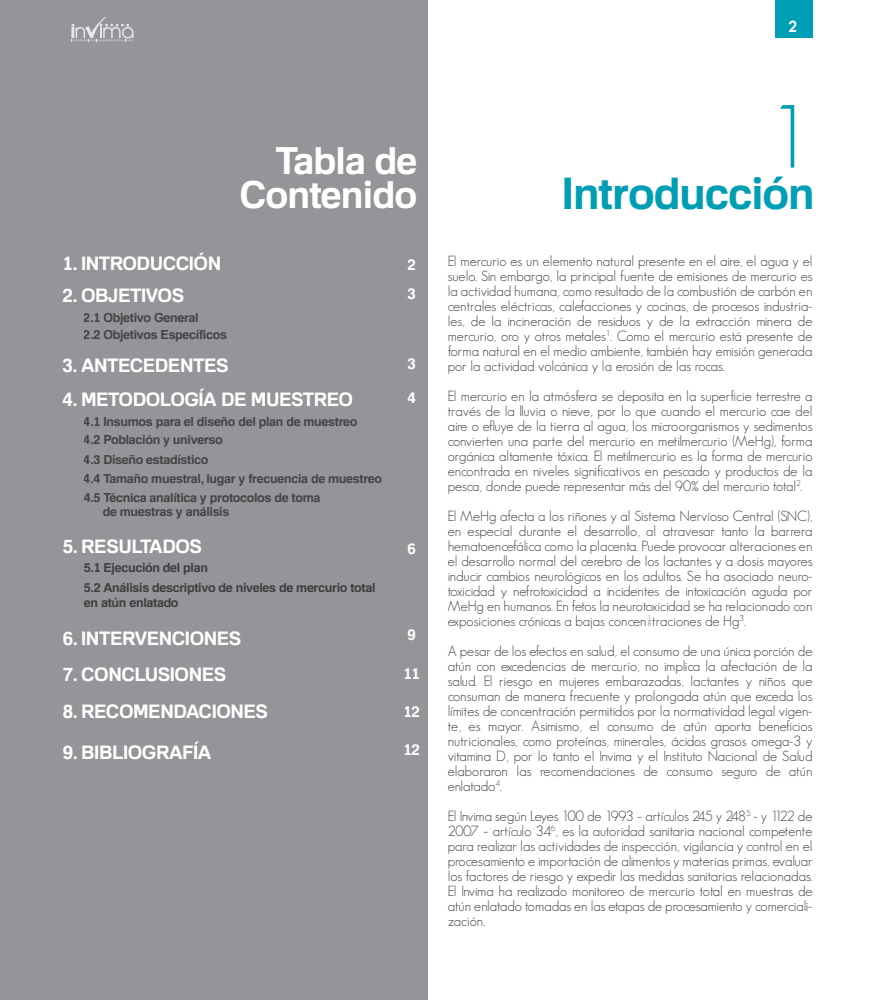
<style>
.page{position:relative;width:875px;height:1000px;background:#fff}
.page>*{position:absolute;margin:0;border:0;box-sizing:border-box;transform-origin:0 0}
.t1{font:300 87.5px "Geosans";color:#009eb4}
.t2{font:700 43.75px "Familiar Pro";letter-spacing:-.025em;color:#009eb4}
.t3{font:700 37.5px/33.8px "Familiar Pro";letter-spacing:-.025em;color:#fff;text-align:right}
.t4{font:700 18.75px "Familiar Pro";letter-spacing:-.025em;color:#fff}
.t5{font:700 16.12px "Quantify";color:#fff}
.t6{font:700 15px "Familiar Pro";color:#fff}
.t7{font:300 14.38px/15px "Geosans";color:#3e3e3f;text-align:justify}
.t8{font:700 12.5px/19.1px "Familiar Pro";letter-spacing:-.025em;color:#231f20}
.t9{font:700 12.5px/19.8px "Familiar Pro";letter-spacing:-.025em;color:#3e3e3f}
</style>
<div class="page">
<div style="left:0;top:0;width:427px;height:1000px;background:#939598"></div>
<hr style="left:874px;top:0;width:1px;height:1000px;background:#939598">
<svg style="left:71px;top:17px;width:63px;height:25px"></svg>
<div style="left:775px;top:0;width:37px;height:38px;background:#009eb4"></div>
<p class="t5" style="left:789px;top:19px;width:10px">2</p>
<h3 class="t3" style="left:239px;top:143px;width:179px">Tabla de<br>Contenido</h3>
<h3 class="t4" style="left:62px;top:252px;width:160px">1. INTRODUCCIÓN</h3>
<p class="t6" style="left:408px;top:255px;width:10px">2</p>
<h3 class="t4" style="left:62px;top:284px;width:123px">2. OBJETIVOS</h3>
<p class="t8" style="left:84px;top:309px;width:145px;line-height:16.9px">2.1 Objetivo General<br>2.2 Objetivos Específicos</p>
<h3 class="t4" style="left:62px;top:354px;width:168px">3. ANTECEDENTES</h3>
<h3 class="t4" style="left:62px;top:387px;width:292px">4. METODOLOGÍA DE MUESTREO</h3>
<p class="t8" style="left:84px;top:411px;width:300px">4.1 Insumos para el diseño del plan de muestreo<br>4.2 Población y universo<br>4.3 Diseño estadístico<br>4.4 Tamaño muestral, lugar y frecuencia de muestreo 4.5 Técnica analítica y protocolos de toma</p>
<p class="t8" style="left:103px;top:502px;width:128px">de muestras y análisis</p>
<h3 class="t4" style="left:63px;top:535px;width:141px">5. RESULTADOS</h3>
<p class="t9" style="left:84px;top:557px;width:293px">5.1 Ejecución del plan<br>5.2 Análisis descriptivo de niveles de mercurio total</p>
<p class="t9" style="left:84px;top:592px;width:96px">en atún enlatado</p>
<h3 class="t4" style="left:63px;top:627px;width:180px">6. INTERVENCIONES</h3>
<h3 class="t4" style="left:63px;top:663px;width:165px">7. CONCLUSIONES</h3>
<h3 class="t4" style="left:63px;top:700px;width:207px">8. RECOMENDACIONES</h3>
<h3 class="t4" style="left:63px;top:741px;width:150px">9. BIBLIOGRAFÍA</h3>
<p class="t6" style="left:408px;top:285px;width:10px">3</p>
<p class="t6" style="left:408px;top:355px;width:10px">3</p>
<p class="t6" style="left:408px;top:388px;width:10px">4</p>
<p class="t6" style="left:408px;top:539px;width:10px">6</p>
<p class="t6" style="left:408px;top:625px;width:10px">9</p>
<p class="t6" style="left:404px;top:664px;width:18px">11</p>
<p class="t6" style="left:404px;top:703px;width:18px">12</p>
<p class="t6" style="left:404px;top:740px;width:18px">12</p>
<h1 class="t1" style="left:765px;top:89px;width:49px">1</h1>
<h2 class="t2" style="left:562px;top:166px;width:254px">Introducción</h2>
<p class="t7" style="left:448px;top:253px;width:366px">El mercurio es un elemento natural presente en el aire, el agua y el suelo. Sin embargo, la principal fuente de emisiones de mercurio es la actividad humana, como resultado de la combustión de carbón en centrales eléctricas, calefacciones y cocinas, de procesos industria&shy;les, de la incineración de residuos y de la extracción minera de mercurio, oro y otros metales<sup>1</sup>. Como el mercurio está presente de forma natural en el medio ambiente, también hay emisión generada por la actividad volcánica y la erosión de las rocas.</p>
<p class="t7" style="left:448px;top:388px;width:366px">El mercurio en la atmósfera se deposita en la superficie terrestre a través de la lluvia o nieve, por lo que cuando el mercurio cae del aire o efluye de la tierra al agua, los microorganismos y sedimentos convierten una parte del mercurio en metilmercurio (MeHg), forma orgánica altamente tóxica. El metilmercurio es la forma de mercurio encontrada en niveles significativos en pescado y productos de la pesca, donde puede representar más del 90% del mercurio total<sup>2</sup>.</p>
<p class="t7" style="left:448px;top:508px;width:366px">El MeHg afecta a los riñones y al Sistema Nervioso Central (SNC), en especial durante el desarrollo, al atravesar tanto la barrera hematoencefálica como la placenta. Puede provocar alteraciones en el desarrollo normal del cerebro de los lactantes y a dosis mayores inducir cambios neurológicos en los adultos. Se ha asociado neuro&shy;toxicidad y nefrotoxicidad a incidentes de intoxicación aguda por MeHg en humanos. En fetos la neurotoxicidad se ha relacionado con exposiciones crónicas a bajas concen¬traciones de Hg<sup>3</sup>.</p>
<p class="t7" style="left:448px;top:643px;width:366px">A pesar de los efectos en salud, el consumo de una única porción de atún con excedencias de mercurio, no implica la afectación de la salud. El riesgo en mujeres embarazadas, lactantes y niños que consuman de manera frecuente y prolongada atún que exceda los límites de concentración permitidos por la normatividad legal vigen&shy;te, es mayor. Asimismo, el consumo de atún aporta beneficios nutricionales, como proteínas, minerales, ácidos grasos omega-3 y vitamina D, por lo tanto el Invima y el Instituto Nacional de Salud elaboraron las recomendaciones de consumo seguro de atún enlatado<sup>4</sup>.</p>
<p class="t7" style="left:448px;top:808px;width:366px">El Invima según Leyes 100 de 1993 – artículos 245 y 248<sup>5</sup> - y 1122 de 2007 – artículo 34<sup>6</sup>, es la autoridad sanitaria nacional competente para realizar las actividades de inspección, vigilancia y control en el procesamiento e importación de alimentos y materias primas, evaluar los factores de riesgo y expedir las medidas sanitarias relacionadas.<br>El Invima ha realizado monitoreo de mercurio total en muestras de atún enlatado tomadas en las etapas de procesamiento y comerciali&shy;zación.</p>
</div>
